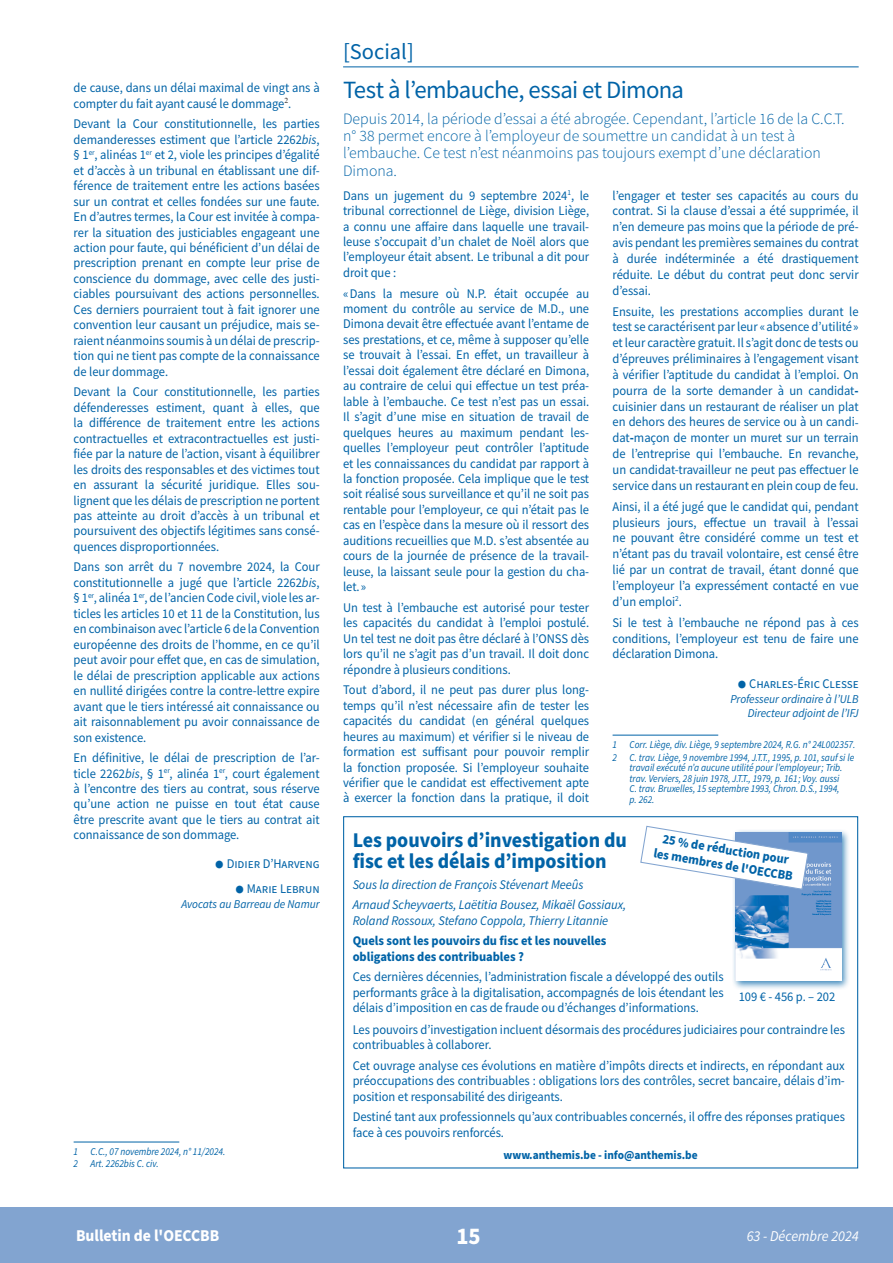
<style>
.page{position:relative;width:893px;height:1263px;background:#fff}
.page>*{position:absolute;margin:0;border:0;box-sizing:border-box;transform-origin:0 0}
.t1{font:24.75px "Source Sans Pro";color:#0163a7}
.t2{font:700 24px "Source Sans Pro";color:#fff;scale:.95 1}
.t3{font:22.5px "Source Sans Pro";color:#0163a7}
.t4{font:700 21px/21px "Source Sans Pro";letter-spacing:-.005em;color:#0163a7;scale:.95 1}
.t5{font:700 16.5px "Source Sans Pro";letter-spacing:-.005em;color:#fff;scale:.95 1}
.t6{font:300 15.75px/17.2px "Source Sans Pro";color:#0163a7}
.t7{font:italic 15px "Source Sans Pro";letter-spacing:-.005em;color:#fff;scale:.95 1}
.t8{font:13.2px/15.5px "Source Sans Pro";letter-spacing:-.005em;color:#0163a7;text-align:justify;scale:.95 1}
.t9{font:italic 13.2px/20.5px "Source Sans Pro";letter-spacing:-.005em;color:#0163a7;scale:.95 1}
.t10{font:700 13.2px/15.5px "Source Sans Pro";letter-spacing:-.005em;color:#0163a7;scale:.95 1}
.t11{font:italic 12px/14px "Source Sans Pro";letter-spacing:-.005em;color:#0163a7;text-align:right;scale:.95 1}
.t12{font:700 12px "Source Sans Pro";letter-spacing:-.005em;color:#0163a7;scale:.95 1}
.t13{font:italic 10.5px/10.5px "Source Sans Pro";letter-spacing:-.005em;color:#0163a7;scale:.9 1}
.s1{font-style:italic}
.s2{font-size:32.25px}
.s3{font-weight:700}
</style>
<div class="page">
<div style="left:0;top:1206px;width:892px;height:56px;background:#82a4d0"></div>
<hr style="left:343px;top:67px;width:515px;height:1px;background:#0163a7">
<hr style="left:612px;top:734px;width:106px;height:1px;background:#0163a7">
<hr style="left:74px;top:1141px;width:105px;height:1px;background:#0163a7">
<div style="left:732px;top:828px;width:118px;height:162px;background:#0163a7;opacity:.75"></div>
<img style="left:735px;top:832px;width:106px;height:148px">
<svg style="left:640px;top:825px;width:169px;height:65px"></svg>
<p class="t8" style="left:74px;top:80px;width:260px">de cause, dans un délai maximal de vingt ans à compter du fait ayant causé le dommage<sup>2</sup>.</p>
<p class="t8" style="left:74px;top:116px;width:260px">Devant la Cour constitutionnelle, les parties demanderesses estiment que l’article 2262<span class="s1">bis</span>, § 1<sup>er</sup>, alinéas 1<sup>er</sup> et 2, viole les principes d’égalité et d’accès à un tribunal en établissant une dif&shy;férence de traitement entre les actions basées sur un contrat et celles fondées sur une faute.<br>En d’autres termes, la Cour est invitée à compa&shy;rer la situation des justiciables engageant une action pour faute, qui bénéficient d’un délai de prescription prenant en compte leur prise de conscience du dommage, avec celle des justi&shy;ciables poursuivant des actions personnelles.<br>Ces derniers pourraient tout à fait ignorer une convention leur causant un préjudice, mais se&shy;raient néanmoins soumis à un délai de prescrip&shy;tion qui ne tient pas compte de la connaissance de leur dommage.</p>
<p class="t8" style="left:74px;top:384px;width:260px">Devant la Cour constitutionnelle, les parties défenderesses estiment, quant à elles, que la différence de traitement entre les actions contractuelles et extracontractuelles est justi&shy;fiée par la nature de l’action, visant à équilibrer les droits des responsables et des victimes tout en assurant la sécurité juridique. Elles sou&shy;lignent que les délais de prescription ne portent pas atteinte au droit d’accès à un tribunal et poursuivent des objectifs légitimes sans consé&shy;quences disproportionnées.</p>
<p class="t8" style="left:74px;top:559px;width:260px">Dans son arrêt du 7 novembre 2024, la Cour constitutionnelle a jugé que l’article 2262<span class="s1">bis</span>, § 1<sup>er</sup>, alinéa 1<sup>er</sup>, de l’ancien Code civil, viole les ar&shy;ticles les articles 10 et 11 de la Constitution, lus en combinaison avec l’article 6 de la Convention européenne des droits de l’homme, en ce qu’il peut avoir pour effet que, en cas de simulation, le délai de prescription applicable aux actions en nullité dirigées contre la contre-lettre expire avant que le tiers intéressé ait connaissance ou ait raisonnablement pu avoir connaissance de son existence.</p>
<p class="t8" style="left:74px;top:749px;width:260px">En définitive, le délai de prescription de l’ar&shy;ticle 2262<span class="s1">bis</span>, § 1<sup>er</sup>, alinéa 1<sup>er</sup>, court également à l’encontre des tiers au contrat, sous réserve qu’une action ne puisse en tout état cause être prescrite avant que le tiers au contrat ait connaissance de son dommage.</p>
<p class="t8" style="left:214px;top:856px;width:112px"><span class="s2">•</span> Didier D’Harveng</p>
<p class="t8" style="left:235px;top:881px;width:91px"><span class="s2">•</span> Marie Lebrun</p>
<p class="t11" style="left:181px;top:896px;width:147px">Avocats au Barreau de Namur</p>
<p class="t13" style="left:74px;top:1145px;width:170px;line-height:12.1px">1 C.C., 07 novembre 2024, n° 11/2024.<br>2 Art. 2262bis C. civ.</p>
<h3 class="t3" style="left:343px;top:38px;width:72px">[Social]</h3>
<h1 class="t1" style="left:343px;top:74px;width:342px">Test à l’embauche, essai et Dimona</h1>
<p class="t6" style="left:343px;top:110px;width:503px">Depuis 2014, la période d’essai a été abrogée. Cependant, l’article 16 de la C.C.T. n° 38 permet encore à l’employeur de soumettre un candidat à un test à l’embauche. Ce test n’est néanmoins pas toujours exempt d’une déclaration Dimona.</p>
<p class="t8" style="left:343px;top:187px;width:260px">Dans un jugement du 9 septembre 2024<sup>1</sup>, le tribunal correctionnel de Liège, division Liège, a connu une affaire dans laquelle une travail&shy;leuse s’occupait d’un chalet de Noël alors que l’employeur était absent. Le tribunal a dit pour droit que :</p>
<p class="t8" style="left:343px;top:285px;width:260px">« Dans la mesure où N.P. était occupée au moment du contrôle au service de M.D., une Dimona devait être effectuée avant l’entame de ses prestations, et ce, même à supposer qu’elle se trouvait à l’essai. En effet, un travailleur à l’essai doit également être déclaré en Dimona, au contraire de celui qui effectue un test préa&shy;lable à l’embauche. Ce test n’est pas un essai.<br>Il s’agit d’une mise en situation de travail de quelques heures au maximum pendant les&shy;quelles l’employeur peut contrôler l’aptitude et les connaissances du candidat par rapport à la fonction proposée. Cela implique que le test soit réalisé sous surveillance et qu’il ne soit pas rentable pour l’employeur, ce qui n’était pas le cas en l’espèce dans la mesure où il ressort des auditions recueillies que M.D. s’est absentée au cours de la journée de présence de la travail&shy;leuse, la laissant seule pour la gestion du cha&shy;let. »</p>
<p class="t8" style="left:343px;top:599px;width:260px">Un test à l’embauche est autorisé pour tester les capacités du candidat à l’emploi postulé.<br>Un tel test ne doit pas être déclaré à l’ONSS dès lors qu’il ne s’agit pas d’un travail. Il doit donc répondre à plusieurs conditions.</p>
<p class="t8" style="left:343px;top:682px;width:260px">Tout d’abord, il ne peut pas durer plus long&shy;temps qu’il n’est nécessaire afin de tester les capacités du candidat (en général quelques heures au maximum) et vérifier si le niveau de formation est suffisant pour pouvoir remplir la fonction proposée. Si l’employeur souhaite vérifier que le candidat est effectivement apte à exercer la fonction dans la pratique, il doit</p>
<p class="t8" style="left:612px;top:187px;width:260px;line-height:15.9px">l’engager et tester ses capacités au cours du contrat. Si la clause d’essai a été supprimée, il n’en demeure pas moins que la période de pré&shy;avis pendant les premières semaines du contrat à durée indéterminée a été drastiquement réduite. Le début du contrat peut donc servir d’essai.</p>
<p class="t8" style="left:612px;top:303px;width:260px;line-height:15.9px">Ensuite, les prestations accomplies durant le test se caractérisent par leur « absence d’utilité » et leur caractère gratuit. Il s’agit donc de tests ou d’épreuves préliminaires à l’engagement visant à vérifier l’aptitude du candidat à l’emploi. On pourra de la sorte demander à un candidat&shy;cuisinier dans un restaurant de réaliser un plat en dehors des heures de service ou à un candi&shy;dat<span class="s3">-</span>maçon de monter un muret sur un terrain de l’entreprise qui l’embauche. En revanche, un candidat-travailleur ne peut pas effectuer le service dans un restaurant en plein coup de feu.</p>
<p class="t8" style="left:612px;top:498px;width:260px;line-height:15.9px">Ainsi, il a été jugé que le candidat qui, pendant plusieurs jours, effectue un travail à l’essai ne pouvant être considéré comme un test et n’étant pas du travail volontaire, est censé être lié par un contrat de travail, étant donné que l’employeur l’a expressément contacté en vue d’un emploi<sup>2</sup>.</p>
<p class="t8" style="left:612px;top:614px;width:260px;line-height:15.9px">Si le test à l’embauche ne répond pas à ces conditions, l’employeur est tenu de faire une déclaration Dimona.</p>
<p class="t8" style="left:737px;top:675px;width:129px"><span class="s2">•</span> Charles-Éric Clesse</p>
<p class="t11" style="left:730px;top:691px;width:136px">Professeur ordinaire à l’ULB<br>Directeur adjoint de l’IFJ</p>
<p class="t13" style="left:612px;top:738px;width:271px;line-height:12.6px">1 Corr. Liège, div. Liège, 9 septembre 2024, R.G. n° 24L002357.<br>2 C. trav. Liège, 9 novembre 1994, J.T.T., 1995, p. 101, sauf si le</p>
<p class="t13" style="left:629px;top:762px;width:238px">travail exécuté n’a aucune utilité pour l’employeur ; Trib. trav. Verviers, 28 juin 1978, J.T.T., 1979, p. 161 ; Voy. aussi C. trav. Bruxelles, 15 septembre 1993, Chron. D.S., 1994, p. 262.</p>
<h3 class="t4" style="left:352px;top:830px;width:290px">Les pouvoirs d’investigation du fisc et les délais d’imposition</h3>
<p class="t9" style="left:352px;top:873px;width:289px">Sous la direction de François Stévenart Meeûs<br>Arnaud Scheyvaerts, Laëtitia Bousez, Mikaël Gossiaux,</p>
<p class="t9" style="left:352px;top:909px;width:270px">Roland Rossoux, Stefano Coppola, Thierry Litannie</p>
<p class="t10" style="left:352px;top:933px;width:269px">Quels sont les pouvoirs du fisc et les nouvelles obligations des contribuables ?</p>
<p class="t8" style="left:352px;top:969px;width:392px">Ces dernières décennies, l’administration fiscale a développé des outils performants grâce à la digitalisation, accompagnés de lois étendant les délais d’imposition en cas de fraude ou d’échanges d’informations.</p>
<p class="t10" style="left:657px;top:829px;width:150px;text-align:center;rotate:10deg">25 % de réduction pour les m em bres de l'OECCBB</p>
<p class="t8" style="left:738px;top:988px;width:103px">109 € - 456 p. – 202</p>
<p class="t8" style="left:352px;top:1021px;width:519px">Les pouvoirs d’investigation incluent désormais des procédures judiciaires pour contraindre les contribuables à collaborer.</p>
<p class="t8" style="left:352px;top:1057px;width:519px">Cet ouvrage analyse ces évolutions en matière d’impôts directs et indirects, en répondant aux préoccupations des contribuables : obligations lors des contrôles, secret bancaire, délais d’im&shy;position et responsabilité des dirigeants.</p>
<p class="t8" style="left:352px;top:1108px;width:519px">Destiné tant aux professionnels qu’aux contribuables concernés, il offre des réponses pratiques face à ces pouvoirs renforcés.</p>
<p class="t12" style="left:503px;top:1146px;width:206px">www.anthemis.be - info@anthemis.be</p>
<p class="t5" style="left:76px;top:1224px;width:152px">Bulletin de l'OECCBB</p>
<h2 class="t2" style="left:456px;top:1219px;width:27px">15</h2>
<p class="t7" style="left:746px;top:1226px;width:119px">63 - Décembre 2024</p>
</div>
